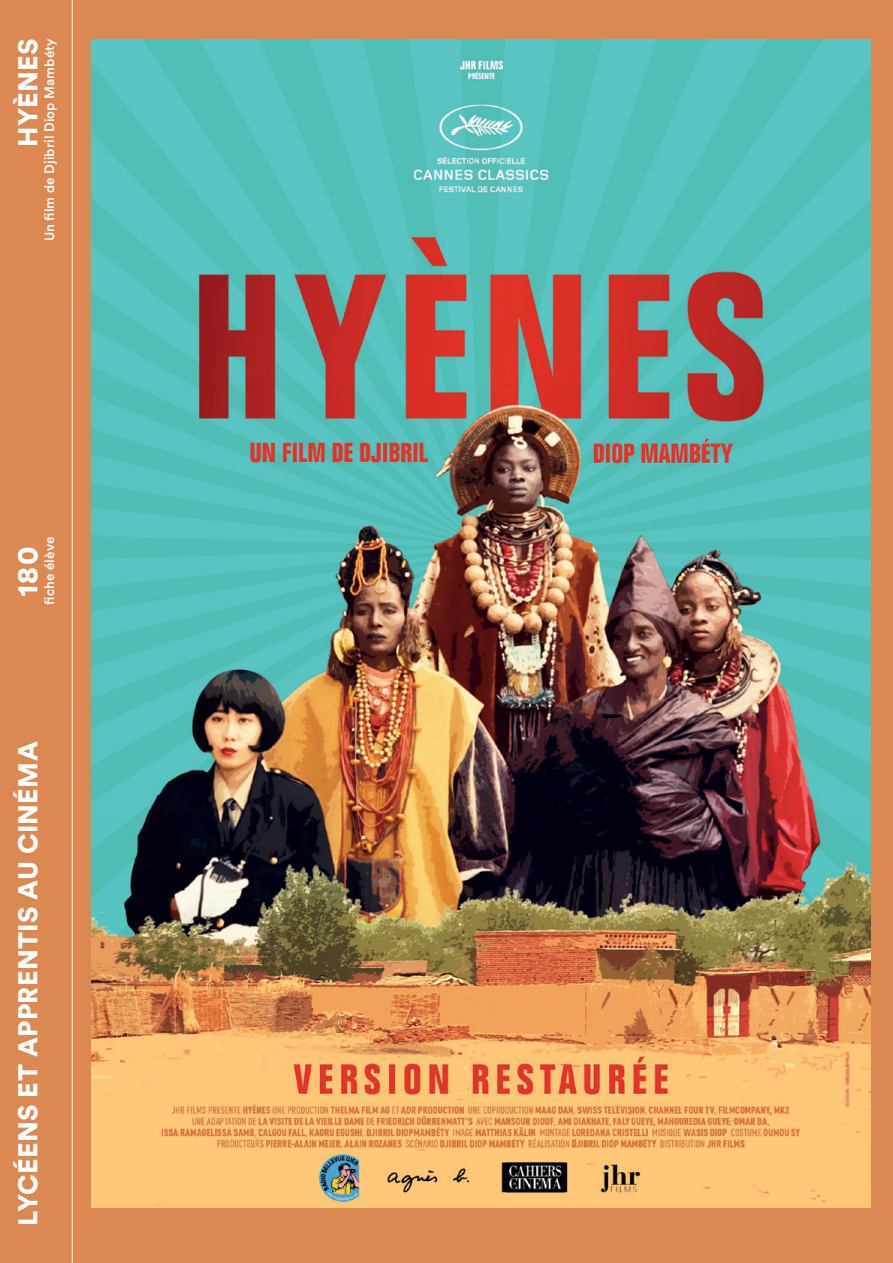
<style>
.page{position:relative;width:893px;height:1263px;background:#dc8852}
.page>*{position:absolute;margin:0;border:0;box-sizing:border-box;transform-origin:0 0}
.t1{font:900 29.4px "Circular Std";color:#fff}
.t2{font:900 27px "Circular Std";letter-spacing:.01em;color:#fff}
.t3{font:500 13.5px "Circular Std";letter-spacing:.01em;color:#fff}
</style>
<div class="page">
<hr style="left:72px;top:0;width:1px;height:1263px;background:#fff">
<img style="left:92px;top:39px;width:778px;height:1168px">
<p class="t3" style="left:41px;top:241px;width:205px;rotate:-90deg">Un film de Djibril Diop Mambéty</p>
<p class="t2" style="left:10px;top:147px;width:110px;rotate:-90deg">HYÈNES</p>
<p class="t3" style="left:41px;top:605px;width:69px;rotate:-90deg">fiche élève</p>
<p class="t1" style="left:8px;top:596px;width:51px;rotate:-90deg">180</p>
<p class="t2" style="left:10px;top:1226px;width:486px;rotate:-90deg">LYCÉENS ET APPRENTIS AU CINÉMA</p>
</div>
